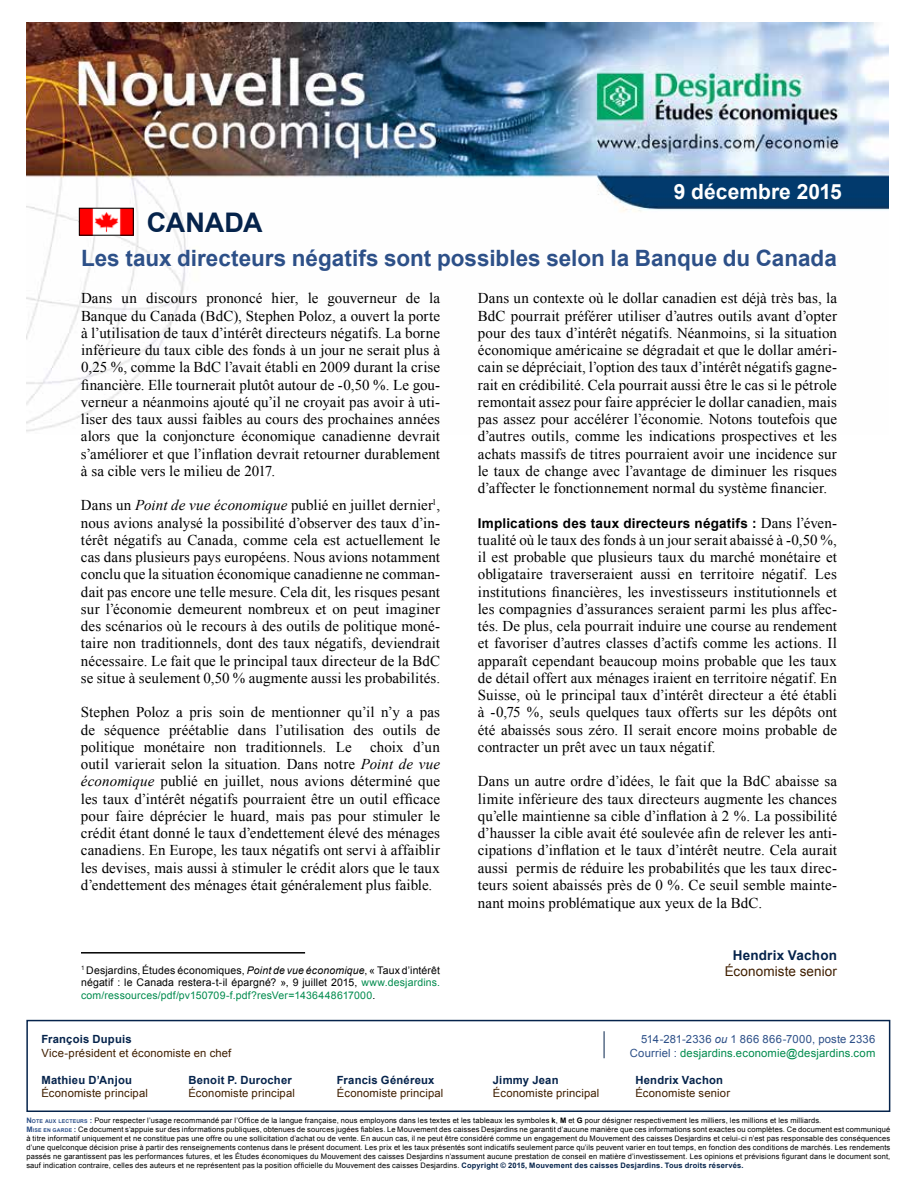
<style>
.page{position:relative;width:918px;height:1188px;background:#fff}
.page>*{position:absolute;margin:0;border:0;box-sizing:border-box;transform-origin:0 0}
.t1{font:700 27px "Arial";color:#05234b}
.t2{font:700 22.5px "Arial";color:#2d5088}
.t3{font:700 21px "Arial";color:#fff}
.t4{font:15px/17.2px "Times New Roman";letter-spacing:.005em;color:#000;text-align:justify}
.t5{font:700 13.5px "Arial";letter-spacing:.015em;color:#000}
.t6{font:13.5px "Arial";letter-spacing:.005em;color:#401f00}
.t7{font:700 13.5px "Arial";letter-spacing:.01em;color:#05234b}
.t8{font:11.25px "Arial";letter-spacing:.015em;color:#401f00}
.t9{font:700 11.25px "Arial";letter-spacing:.02em;color:#05234b}
.t10{font:11.25px "Arial";letter-spacing:.015em;color:#008b4d}
.t11{font:11.25px "Arial";letter-spacing:.015em;color:#2d5088}
.t12{font:10.5px/12.6px "Arial";letter-spacing:.015em;color:#000;text-align:justify}
.t13{font:7.5px/9px "Arial";letter-spacing:.02em;color:#000}
.s1{font-style:italic}
.s2{font-family:"Times New Roman";font-weight:400;font-size:15px}
.s3{color:#008b4d}
.s4{color:#2d5088}
.s5{font-weight:700;color:#2d5088}
.s6{font-weight:700;font-size:5.25px;color:#2d5088}
.s7{font-weight:700}
.s8{font-weight:700;color:#05234b}
</style>
<div class="page">
<img style="left:26px;top:23px;width:862px;height:409px">
<svg style="left:26px;top:1019px;width:865px;height:93px"></svg>
<svg style="left:604px;top:1031px;width:1px;height:27px"></svg>
<img style="left:81px;top:210px;width:50px;height:23px">
<hr style="left:81px;top:952px;width:224px;height:2px;background:#000">
<h3 class="t3" style="left:674px;top:178px;width:170px">9 décembre 2015</h3>
<h1 class="t1" style="left:147px;top:205px;width:117px">Canada</h1>
<h2 class="t2" style="left:81px;top:243px;width:757px">Les taux directeurs négatifs sont possibles selon la Banque du Canada</h2>
<p class="t4" style="left:81px;top:289px;width:361px">Dans un discours prononcé hier, le gouverneur de la Banque du Canada (BdC), Stephen Poloz, a ouvert la porte à l’utilisation de taux d’intérêt directeurs négatifs. La borne inférieure du taux cible des fonds à un jour ne serait plus à 0,25 %, comme la BdC l’avait établi en 2009 durant la crise financière. Elle tournerait plutôt autour de -0,50 %. Le gou&shy;verneur a néanmoins ajouté qu’il ne croyait pas avoir à uti&shy;liser des taux aussi faibles au cours des prochaines années alors que la conjoncture économique canadienne devrait s’améliorer et que l’inflation devrait retourner durablement à sa cible vers le milieu de 2017.</p>
<p class="t4" style="left:81px;top:496px;width:361px">Dans un <span class="s1">Point de vue économique</span> publié en juillet dernier<sup>1</sup>, nous avions analysé la possibilité d’observer des taux d’in&shy;térêt négatifs au Canada, comme cela est actuellement le cas dans plusieurs pays européens. Nous avions notamment conclu que la situation économique canadienne ne comman&shy;dait pas encore une telle mesure. Cela dit, les risques pesant sur l’économie demeurent nombreux et on peut imaginer des scénarios où le recours à des outils de politique moné&shy;taire non traditionnels, dont des taux négatifs, deviendrait nécessaire. Le fait que le principal taux directeur de la BdC se situe à seulement 0,50 % augmente aussi les probabilités.</p>
<p class="t4" style="left:81px;top:703px;width:361px">Stephen Poloz a pris soin de mentionner qu’il n’y a pas de séquence préétablie dans l’utilisation des outils de politique monétaire non traditionnels. Le choix d’un outil varierait selon la situation. Dans notre <span class="s1">Point de vue économique</span> publié en juillet, nous avions déterminé que les taux d’intérêt négatifs pourraient être un outil efficace pour faire déprécier le huard, mais pas pour stimuler le crédit étant donné le taux d’endettement élevé des ménages canadiens. En Europe, les taux négatifs ont servi à affaiblir les devises, mais aussi à stimuler le crédit alors que le taux d’endettement des ménages était généralement plus faible.</p>
<p class="t4" style="left:478px;top:289px;width:361px">Dans un contexte où le dollar canadien est déjà très bas, la BdC pourrait préférer utiliser d’autres outils avant d’opter pour des taux d’intérêt négatifs. Néanmoins, si la situation économique américaine se dégradait et que le dollar améri&shy;cain se dépréciait, l’option des taux d’intérêt négatifs gagne&shy;rait en crédibilité. Cela pourrait aussi être le cas si le pétrole remontait assez pour faire apprécier le dollar canadien, mais pas assez pour accélérer l’économie. Notons toutefois que d’autres outils, comme les indications prospectives et les achats massifs de titres pourraient avoir une incidence sur le taux de change avec l’avantage de diminuer les risques d’affecter le fonctionnement normal du système financier.</p>
<p class="t5" style="left:478px;top:514px;width:361px">Implications des taux directeurs négatifs : <span class="s2">Dans l’éven-</span></p>
<p class="t4" style="left:478px;top:531px;width:361px">tualité où le taux des fonds à un jour serait abaissé à -0,50 %, il est probable que plusieurs taux du marché monétaire et obligataire traverseraient aussi en territoire négatif. Les institutions financières, les investisseurs institutionnels et les compagnies d’assurances seraient parmi les plus affec&shy;tés. De plus, cela pourrait induire une course au rendement et favoriser d’autres classes d’actifs comme les actions. Il apparaît cependant beaucoup moins probable que les taux de détail offert aux ménages iraient en territoire négatif. En Suisse, où le principal taux d’intérêt directeur a été établi à -0,75 %, seuls quelques taux offerts sur les dépôts ont été abaissés sous zéro. Il serait encore moins probable de contracter un prêt avec un taux négatif.</p>
<p class="t4" style="left:478px;top:772px;width:361px">Dans un autre ordre d’idées, le fait que la BdC abaisse sa limite inférieure des taux directeurs augmente les chances qu’elle maintienne sa cible d’inflation à 2 %. La possibilité d’hausser la cible avait été soulevée afin de relever les anti&shy;cipations d’inflation et le taux d’intérêt neutre. Cela aurait aussi permis de réduire les probabilités que les taux direc&shy;teurs soient abaissés près de 0 %. Ce seuil semble mainte&shy;nant moins problématique aux yeux de la BdC.</p>
<p class="t7" style="left:733px;top:946px;width:106px">Hendrix Vachon</p>
<p class="t6" style="left:725px;top:963px;width:114px">Économiste senior</p>
<p class="t12" style="left:81px;top:964px;width:361px"><sup>1</sup> Desjardins, Études économiques, <span class="s1">Point de vue économique</span>, « Taux d’intérêt négatif : le Canada restera-t-il épargné? », 9 juillet 2015, <span class="s3">www.desjardins. com/ressources/pdf/pv150709-f.pdf?resVer=1436448617000</span>.</p>
<p class="t9" style="left:41px;top:1032px;width:92px">François Dupuis</p>
<p class="t11" style="left:641px;top:1032px;width:236px">514-281-2336 <span class="s1">ou</span> 1 866 866-7000, poste 2336</p>
<p class="t8" style="left:41px;top:1045px;width:192px">Vice-président et économiste en chef</p>
<p class="t10" style="left:630px;top:1045px;width:247px"><span class="s4">Courriel :</span> desjardins.economie@desjardins.com</p>
<p class="t9" style="left:41px;top:1072px;width:92px">Mathieu D’Anjou</p>
<p class="t9" style="left:188px;top:1072px;width:105px">Benoit P. Durocher</p>
<p class="t9" style="left:337px;top:1072px;width:99px">Francis Généreux</p>
<p class="t9" style="left:493px;top:1072px;width:67px">Jimmy Jean</p>
<p class="t9" style="left:635px;top:1072px;width:89px">Hendrix Vachon</p>
<p class="t8" style="left:41px;top:1086px;width:108px">Économiste principal</p>
<p class="t8" style="left:188px;top:1086px;width:108px">Économiste principal</p>
<p class="t8" style="left:337px;top:1086px;width:108px">Économiste principal</p>
<p class="t8" style="left:493px;top:1086px;width:108px">Économiste principal</p>
<p class="t8" style="left:635px;top:1086px;width:96px">Économiste senior</p>
<p class="t13" style="left:26px;top:1116px;width:866px"><span class="s5">N</span><span class="s6">OTE AUX LECTEURS</span> <span class="s5">:</span> Pour respecter l’usage recommandé par l’Office de la langue française, nous employons dans les textes et les tableaux les symboles <span class="s7">k</span>, <span class="s7">M</span> et <span class="s7">G</span> pour désigner respectivement les milliers, les millions et les milliards.<br><span class="s5">M</span><span class="s6">ISE EN GARDE</span> <span class="s5">:</span> Ce document s’appuie sur des informations publiques, obtenues de sources jugées fiables. Le Mouvement des caisses Desjardins ne garantit d’aucune manière que ces informations sont exactes ou complètes. Ce document est communiqué à titre informatif uniquement et ne constitue pas une offre ou une sollicitation d’achat ou de vente. En aucun cas, il ne peut être considéré comme un engagement du Mouvement des caisses Desjardins et celui-ci n’est pas responsable des conséquences d’une quelconque décision prise à partir des renseignements contenus dans le présent document. Les prix et les taux présentés sont indicatifs seulement parce qu’ils peuvent varier en tout temps, en fonction des conditions de marchés. Les rendements passés ne garantissent pas les performances futures, et les Études économiques du Mouvement des caisses Desjardins n’assument aucune prestation de conseil en matière d’investissement. Les opinions et prévisions figurant dans le document sont, sauf indication contraire, celles des auteurs et ne représentent pas la position officielle du Mouvement des caisses Desjardins. <span class="s8">Copyright © 2015, Mouvement des caisses Desjardins. Tous droits réservés.</span></p>
</div>
